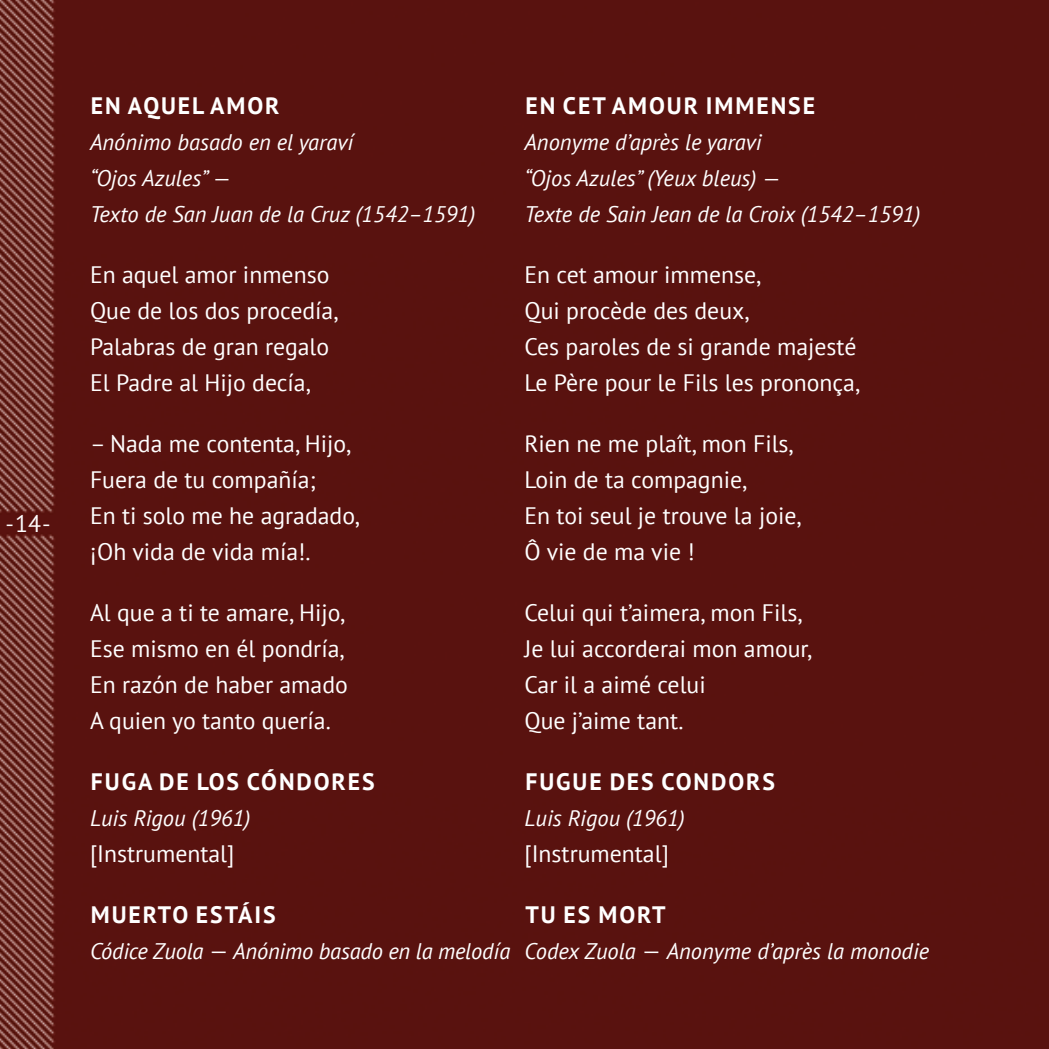
<style>
.page{position:relative;width:1049px;height:1049px;background:#59120f}
.page>*{position:absolute;margin:0;border:0;box-sizing:border-box;transform-origin:0 0}
.t1{font:23.75px/36px "PT Sans";color:#fff}
.t2{font:700 23.75px "PT Sans";letter-spacing:.08em;color:#fff}
.t3{font:italic 22.5px/36px "PT Sans";color:#fff}
.s1{font-style:normal}
.s2{font-style:normal;font-size:23.75px}
</style>
<div class="page">
<p class="t1" style="left:6px;top:505px;width:47px">-14-</p>
<p class="t2" style="left:91px;top:90px;width:69px">EN AQUEL</p>
<p class="t2" style="left:210px;top:90px;width:35px">AMOR</p>
<p class="t3" style="left:90px;top:124px;width:387px">Anónimo basado en el yaraví<br>“Ojos Azules” <span class="s1">—<br></span>Texto de San Juan de la Cruz (1542–1591)</p>
<p class="t1" style="left:90px;top:256px;width:250px">En aquel amor inmenso<br>Que de los dos procedía,<br>Palabras de gran regalo<br>El Padre al Hijo decía,</p>
<p class="t1" style="left:90px;top:425px;width:272px">– Nada me contenta, Hijo,<br>Fuera de tu compañía;<br>En ti solo me he agradado, ¡Oh vida de vida mía!.</p>
<p class="t1" style="left:90px;top:594px;width:259px">Al que a ti te amare, Hijo,<br>Ese mismo en él pondría,<br>En razón de haber amado<br>A quien yo tanto quería.</p>
<p class="t2" style="left:91px;top:766px;width:31px">FUGA</p>
<p class="t2" style="left:159px;top:766px;width:52px">DE LOS</p>
<p class="t2" style="left:247px;top:766px;width:49px">CÓNDORES</p>
<p class="t3" style="left:90px;top:800px;width:162px">Luis Rigou (1961)</p>
<p class="t1" style="left:90px;top:835px;width:146px">[Instrumental]</p>
<p class="t2" style="left:91px;top:899px;width:37px">MUERTO</p>
<p class="t2" style="left:196px;top:899px;width:69px">ESTÁIS</p>
<p class="t3" style="left:90px;top:933px;width:422px">Códice Zuola <span class="s2">—</span> Anónimo basado en la melodía</p>
<p class="t2" style="left:525px;top:90px;width:53px">EN CET</p>
<p class="t2" style="left:612px;top:90px;width:19px">AMOUR</p>
<p class="t2" style="left:706px;top:90px;width:17px">IMMENSE</p>
<p class="t3" style="left:524px;top:124px;width:397px">Anonyme d’après le yaravi<br>“Ojos Azules” (Yeux bleus) <span class="s1">—<br></span>Texte de Sain Jean de la Croix (1542–1591)</p>
<p class="t1" style="left:524px;top:256px;width:337px">En cet amour immense,<br>Qui procède des deux,<br>Ces paroles de si grande majesté<br>Le Père pour le Fils les prononça,</p>
<p class="t1" style="left:524px;top:425px;width:279px">Rien ne me plaît, mon Fils,<br>Loin de ta compagnie,<br>En toi seul je trouve la joie,<br>Ô vie de ma vie !</p>
<p class="t1" style="left:524px;top:594px;width:290px">Celui qui t’aimera, mon Fils,<br>Je lui accorderai mon amour,<br>Car il a aimé celui<br>Que j’aime tant.</p>
<p class="t2" style="left:525px;top:766px;width:30px">FUGUE</p>
<p class="t2" style="left:610px;top:766px;width:15px">DES</p>
<p class="t2" style="left:661px;top:766px;width:32px">CONDORS</p>
<p class="t3" style="left:524px;top:800px;width:162px">Luis Rigou (1961)</p>
<p class="t1" style="left:524px;top:835px;width:146px">[Instrumental]</p>
<p class="t2" style="left:525px;top:899px;width:91px">TUES MORT</p>
<p class="t3" style="left:524px;top:933px;width:406px">Codex Zuola <span class="s2">—</span> Anonyme d’après la monodie</p>
</div>
